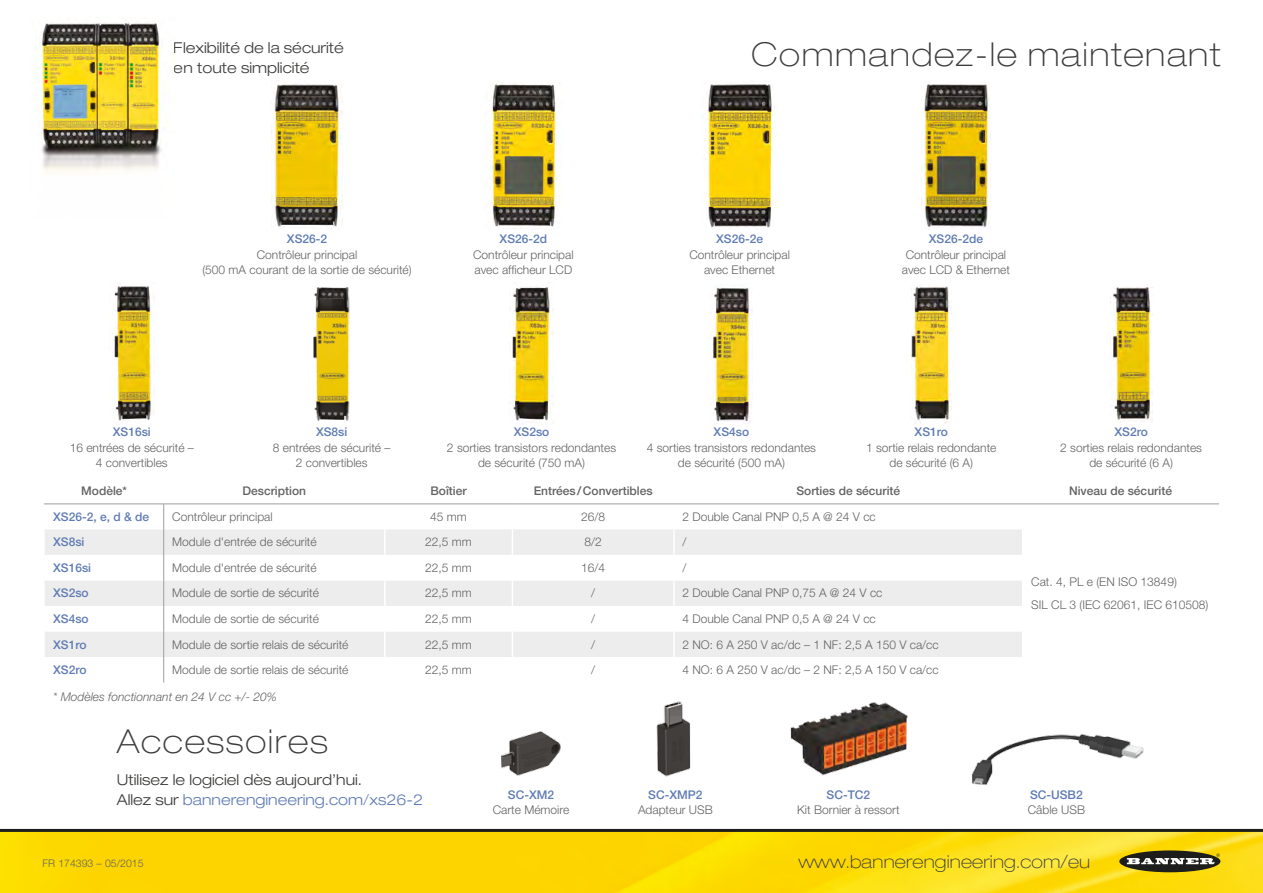
<style>
.page{position:relative;width:1263px;height:893px;background:#fff}
.page>*{position:absolute;margin:0;border:0;box-sizing:border-box;transform-origin:0 0}
.t1{font:100 expanded 33px "Helvetica Neue LT Pro";letter-spacing:.05em;color:#3c3c3b}
.t2{font:100 expanded 18px "Helvetica Neue LT Pro";letter-spacing:.01em;color:#3c3c3b}
.t3{font:300 expanded 15px/19.5px "Helvetica Neue LT Pro";color:#3c3c3b}
.t4{font:300 12px/15px "Helvetica Neue LT Pro";color:#646363;text-align:center}
.t5{font:500 12px "Helvetica Neue LT Pro";color:#607cb4}
.t6{font:500 12px "Helvetica Neue LT Pro";color:#646363}
.t7{font:italic 300 12px "Helvetica Neue LT Pro";color:#646363}
.t8{font:300 10.5px "Helvetica Neue LT Pro";color:#646363}
.s1{color:#607cb4}
</style>
<div class="page">
<img style="left:0;top:832px;width:1263px;height:61px">
<hr style="left:0;top:829px;width:1263px;height:3px;background:#1d1d1b">
<svg style="left:1119px;top:850px;width:101px;height:22px"></svg>
<svg style="left:1127px;top:853px;width:93px;height:11px"></svg>
<img style="left:36px;top:20px;width:128px;height:153px">
<img style="left:272px;top:84px;width:70px;height:145px">
<img style="left:487px;top:83px;width:74px;height:146px">
<img style="left:702px;top:84px;width:75px;height:144px">
<img style="left:921px;top:84px;width:70px;height:144px">
<img style="left:112px;top:285px;width:43px;height:136px">
<img style="left:313px;top:287px;width:37px;height:134px">
<img style="left:512px;top:287px;width:41px;height:136px">
<img style="left:710px;top:287px;width:43px;height:136px">
<img style="left:911px;top:286px;width:40px;height:138px">
<img style="left:1110px;top:287px;width:42px;height:136px">
<img style="left:501px;top:731px;width:60px;height:45px">
<img style="left:656px;top:701px;width:35px;height:76px">
<img style="left:790px;top:702px;width:118px;height:74px">
<img style="left:971px;top:734px;width:173px;height:51px">
<div style="left:45px;top:529px;width:977px;height:26px;background:#ededed"></div>
<svg style="left:45px;top:555px;width:977px;height:127px"></svg>
<svg style="left:512px;top:504px;width:1px;height:178px"></svg>
<svg style="left:163px;top:504px;width:1px;height:178px"></svg>
<hr style="left:384px;top:529px;width:2px;height:26px;background:#fff">
<hr style="left:673px;top:529px;width:2px;height:26px;background:#fff">
<hr style="left:384px;top:555px;width:2px;height:25px;background:#fff">
<hr style="left:673px;top:555px;width:2px;height:25px;background:#fff">
<hr style="left:384px;top:580px;width:2px;height:26px;background:#fff">
<hr style="left:673px;top:580px;width:2px;height:26px;background:#fff">
<hr style="left:384px;top:606px;width:2px;height:25px;background:#fff">
<hr style="left:673px;top:606px;width:2px;height:25px;background:#fff">
<hr style="left:384px;top:631px;width:2px;height:26px;background:#fff">
<hr style="left:673px;top:631px;width:2px;height:26px;background:#fff">
<hr style="left:384px;top:657px;width:2px;height:25px;background:#fff">
<hr style="left:673px;top:657px;width:2px;height:25px;background:#fff">
<hr style="left:44px;top:503px;width:120px;height:1px;background:#9d9d9c">
<hr style="left:164px;top:503px;width:221px;height:1px;background:#9d9d9c">
<hr style="left:385px;top:503px;width:127px;height:1px;background:#9d9d9c">
<hr style="left:512px;top:503px;width:162px;height:1px;background:#9d9d9c">
<hr style="left:674px;top:503px;width:349px;height:1px;background:#9d9d9c">
<hr style="left:1023px;top:503px;width:196px;height:1px;background:#9d9d9c">
<p class="t3" style="left:174px;top:38px;width:172px">Flexibilité de la sécurité en toute simplicité</p>
<h1 class="t1" style="left:751px;top:35px;width:471px">Commandez-le maintenant</h1>
<p class="t5" style="left:287px;top:232px;width:42px">XS26-2</p>
<p class="t4" style="left:202px;top:247px;width:211px">Contrôleur principal<br>(500 mA courant de la sortie de sécurité)</p>
<p class="t5" style="left:500px;top:232px;width:49px">XS26-2d</p>
<p class="t4" style="left:473px;top:247px;width:102px;text-align:left">Contrôleur principal avec afficheur LCD</p>
<p class="t5" style="left:716px;top:232px;width:48px">XS26-2e</p>
<p class="t4" style="left:689px;top:247px;width:102px">Contrôleur principal avec Ethernet</p>
<p class="t5" style="left:929px;top:232px;width:56px">XS26-2de</p>
<p class="t4" style="left:902px;top:247px;width:110px">Contrôleur principal avec LCD &amp; Ethernet</p>
<p class="t5" style="left:113px;top:424px;width:40px">XS16si</p>
<p class="t4" style="left:70px;top:440px;width:126px">16 entrées de sécurité –<br>4 convertibles</p>
<p class="t5" style="left:316px;top:424px;width:33px">XS8si</p>
<p class="t4" style="left:273px;top:440px;width:119px">8 entrées de sécurité –<br>2 convertibles</p>
<p class="t5" style="left:514px;top:424px;width:37px">XS2so</p>
<p class="t4" style="left:447px;top:440px;width:171px">2 sorties transistors redondantes de sécurité (750 mA)</p>
<p class="t5" style="left:714px;top:424px;width:37px">XS4so</p>
<p class="t4" style="left:647px;top:440px;width:171px">4 sorties transistors redondantes de sécurité (500 mA)</p>
<p class="t5" style="left:915px;top:424px;width:35px">XS1ro</p>
<p class="t4" style="left:866px;top:440px;width:132px">1 sortie relais redondante de sécurité (6 A)</p>
<p class="t5" style="left:1114px;top:424px;width:35px">XS2ro</p>
<p class="t4" style="left:1060px;top:440px;width:143px">2 sorties relais redondantes de sécurité (6 A)</p>
<p class="t6" style="left:81px;top:484px;width:47px">Modèle*</p>
<p class="t6" style="left:242px;top:484px;width:65px">Description</p>
<p class="t6" style="left:430px;top:484px;width:38px">Boîtier</p>
<p class="t6" style="left:534px;top:484px;width:121px">Entrées/Convertibles</p>
<p class="t6" style="left:796px;top:484px;width:105px">Sorties de sécurité</p>
<p class="t6" style="left:1069px;top:484px;width:104px">Niveau de sécurité</p>
<p class="t5" style="left:53px;top:510px;width:98px">XS26-2, e, d &amp; de</p>
<p class="t4" style="left:172px;top:509px;width:102px">Contrôleur principal</p>
<p class="t4" style="left:430px;top:509px;width:38px">45 mm</p>
<p class="t4" style="left:581px;top:509px;width:26px">26/8</p>
<p class="t4" style="left:682px;top:509px;width:195px">2 Double Canal PNP 0,5 A @ 24 V cc</p>
<p class="t5" style="left:53px;top:535px;width:33px">XS8si</p>
<p class="t4" style="left:172px;top:534px;width:146px">Module d'entrée de sécurité</p>
<p class="t4" style="left:425px;top:534px;width:48px">22,5 mm</p>
<p class="t4" style="left:584px;top:534px;width:19px">8/2</p>
<p class="t4" style="left:682px;top:534px;width:5px">/</p>
<p class="t5" style="left:53px;top:561px;width:40px">XS16si</p>
<p class="t4" style="left:172px;top:560px;width:146px">Module d'entrée de sécurité</p>
<p class="t4" style="left:425px;top:560px;width:48px">22,5 mm</p>
<p class="t4" style="left:581px;top:560px;width:26px">16/4</p>
<p class="t4" style="left:682px;top:560px;width:5px">/</p>
<p class="t5" style="left:53px;top:586px;width:37px">XS2so</p>
<p class="t4" style="left:172px;top:585px;width:148px">Module de sortie de sécurité</p>
<p class="t4" style="left:425px;top:585px;width:48px">22,5 mm</p>
<p class="t4" style="left:591px;top:585px;width:5px">/</p>
<p class="t4" style="left:682px;top:585px;width:201px">2 Double Canal PNP 0,75 A @ 24 V cc</p>
<p class="t5" style="left:53px;top:612px;width:37px">XS4so</p>
<p class="t4" style="left:172px;top:611px;width:148px">Module de sortie de sécurité</p>
<p class="t4" style="left:425px;top:611px;width:48px">22,5 mm</p>
<p class="t4" style="left:591px;top:611px;width:5px">/</p>
<p class="t4" style="left:682px;top:611px;width:195px">4 Double Canal PNP 0,5 A @ 24 V cc</p>
<p class="t5" style="left:53px;top:637px;width:35px">XS1ro</p>
<p class="t4" style="left:172px;top:636px;width:178px">Module de sortie relais de sécurité</p>
<p class="t4" style="left:425px;top:636px;width:48px">22,5 mm</p>
<p class="t4" style="left:591px;top:636px;width:5px">/</p>
<p class="t4" style="left:682px;top:636px;width:258px">2 NO: 6 A 250 V ac/dc – 1 NF: 2,5 A 150 V ca/cc</p>
<p class="t5" style="left:53px;top:663px;width:35px">XS2ro</p>
<p class="t4" style="left:172px;top:662px;width:178px">Module de sortie relais de sécurité</p>
<p class="t4" style="left:425px;top:662px;width:48px">22,5 mm</p>
<p class="t4" style="left:591px;top:662px;width:5px">/</p>
<p class="t4" style="left:682px;top:662px;width:258px">4 NO: 6 A 250 V ac/dc – 2 NF: 2,5 A 150 V ca/cc</p>
<p class="t7" style="left:53px;top:689px;width:225px">* Modèles fonctionnant en 24 V cc +/- 20%</p>
<h1 class="t1" style="left:117px;top:722px;width:212px">Accessoires</h1>
<p class="t3" style="left:117px;top:770px;width:308px">Utilisez le logiciel dès aujourd’hui.<br>Allez sur <span class="s1">bannerengineering.com/xs26-2</span></p>
<p class="t5" style="left:508px;top:787px;width:48px">SC-XM2</p>
<p class="t4" style="left:493px;top:802px;width:78px">Carte Mémoire</p>
<p class="t5" style="left:648px;top:787px;width:56px">SC-XMP2</p>
<p class="t4" style="left:638px;top:802px;width:76px">Adapteur USB</p>
<p class="t5" style="left:826px;top:787px;width:45px">SC-TC2</p>
<p class="t4" style="left:797px;top:802px;width:104px">Kit Bornier à ressort</p>
<p class="t4" style="left:1031px;top:570px;width:179px;line-height:23.5px;text-align:left">Cat. 4, PL e (EN ISO 13849)<br>SIL CL 3 (IEC 62061, IEC 610508)</p>
<p class="t5" style="left:1030px;top:787px;width:54px">SC-USB2</p>
<p class="t4" style="left:1028px;top:802px;width:59px">Câble USB</p>
<p class="t8" style="left:43px;top:857px;width:103px">FR 174393 – 05/2015</p>
<h2 class="t2" style="left:798px;top:850px;width:293px">www.bannerengineering.com/eu</h2>
</div>
